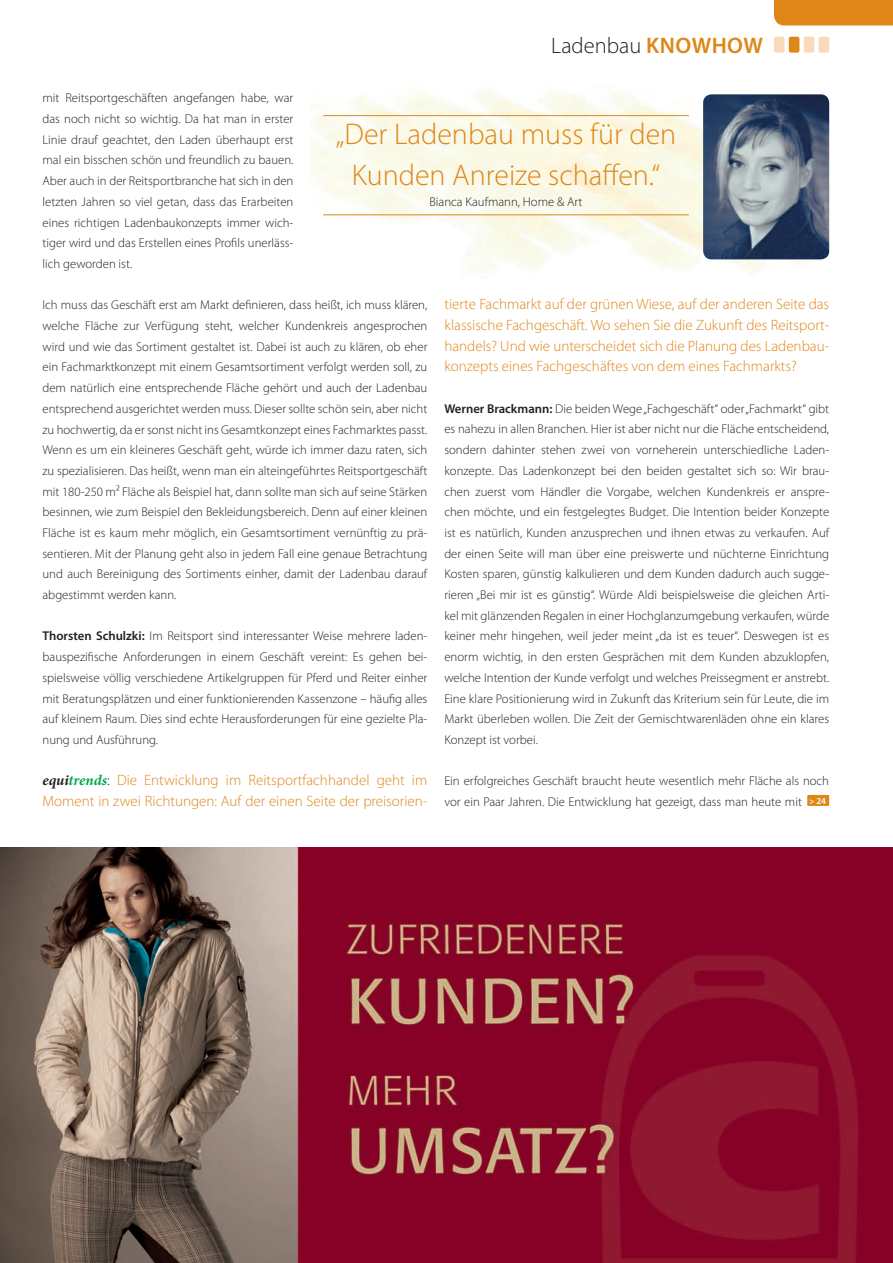
<style>
.page{position:relative;width:893px;height:1263px;background:#fff}
.page>*{position:absolute;margin:0;border:0;box-sizing:border-box;transform-origin:0 0}
.t1{font:300 30px/41.4px "Myriad Pro";color:#df8619;text-align:center}
.t2{font:300 22.5px "Myriad Pro";color:#231f20}
.t3{font:300 15px/20.7px "Myriad Pro";color:#df8619}
.t4{font:300 12.75px/20.7px "Myriad Pro";color:#231f20;text-align:justify}
.t5{font:600 9px "Myriad Pro";color:#fff}
.s1{font-weight:600;color:#df8619}
.s2{font-weight:600}
.s3{font-family:"Minion Pro";font-weight:700;font-style:italic;color:#231f20}
.s4{font-family:"Minion Pro";font-weight:700;font-style:italic;color:#00a94e}
.s5{color:#231f20}
</style>
<div class="page">
<img style="left:0;top:847px;width:893px;height:416px">
<div style="left:774px;top:0;width:119px;height:26px;background:#df8619"></div>
<div style="left:774px;top:37px;width:10px;height:16px;background:#f8dbbb;border-radius:2px"></div>
<div style="left:789px;top:37px;width:10px;height:16px;background:#df8619;border-radius:2px"></div>
<div style="left:804px;top:37px;width:10px;height:16px;background:#f8dbbb;border-radius:2px"></div>
<div style="left:819px;top:37px;width:10px;height:16px;background:#f8dbbb;border-radius:2px"></div>
<img style="left:703px;top:94px;width:126px;height:165px">
<hr style="left:323px;top:115px;width:366px;height:1px;background:#df8619">
<hr style="left:323px;top:214px;width:366px;height:1px;background:#df8619">
<div style="left:807px;top:795px;width:22px;height:11px;background:#df8619"></div>
<h2 class="t2" style="left:551px;top:32px;width:213px">Ladenbau <span class="s1">KNOWHOW</span></h2>
<p class="t4" style="left:43px;top:88px;width:252px">mit Reitsportgeschäften angefangen habe, war das noch nicht so wichtig. Da hat man in erster Linie drauf geachtet, den Laden überhaupt erst mal ein bisschen schön und freundlich zu bauen.<br>Aber auch in der Reitsportbranche hat sich in den letzten Jahren so viel getan, dass das Erarbeiten eines richtigen Ladenbaukonzepts immer wich&shy;tiger wird und das Erstellen eines Profils unerläss&shy;lich geworden ist.</p>
<p class="t4" style="left:43px;top:295px;width:386px">Ich muss das Geschäft erst am Markt definieren, dass heißt, ich muss klären, welche Fläche zur Verfügung steht, welcher Kundenkreis angesprochen wird und wie das Sortiment gestaltet ist. Dabei ist auch zu klären, ob eher ein Fachmarktkonzept mit einem Gesamtsortiment verfolgt werden soll, zu dem natürlich eine entsprechende Fläche gehört und auch der Ladenbau entsprechend ausgerichtet werden muss. Dieser sollte schön sein, aber nicht zu hochwertig, da er sonst nicht ins Gesamtkonzept eines Fachmarktes passt.<br>Wenn es um ein kleineres Geschäft geht, würde ich immer dazu raten, sich zu spezialisieren. Das heißt, wenn man ein alteingeführtes Reitsportgeschäft mit 180-250 m² Fläche als Beispiel hat, dann sollte man sich auf seine Stärken besinnen, wie zum Beispiel den Bekleidungsbereich. Denn auf einer kleinen Fläche ist es kaum mehr möglich, ein Gesamtsortiment vernünftig zu prä&shy;sentieren. Mit der Planung geht also in jedem Fall eine genaue Betrachtung und auch Bereinigung des Sortiments einher, damit der Ladenbau darauf abgestimmt werden kann.</p>
<p class="t4" style="left:43px;top:626px;width:386px"><span class="s2">Thorsten Schulzki:</span> Im Reitsport sind interessanter Weise mehrere laden&shy;bauspezifische Anforderungen in einem Geschäft vereint: Es gehen bei&shy;spielsweise völlig verschiedene Artikelgruppen für Pferd und Reiter einher mit Beratungsplätzen und einer funktionierenden Kassenzone – häufig alles auf kleinem Raum. Dies sind echte Herausforderungen für eine gezielte Pla&shy;nung und Ausführung.</p>
<p class="t3" style="left:43px;top:770px;width:386px"><span class="s3">equi</span><span class="s4">trends</span><span class="s5">:</span> Die Entwicklung im Reitsportfachhandel geht im<br>Moment in zwei Richtungen: Auf der einen Seite der preisorien-</p>
<h1 class="t1" style="left:336px;top:113px;width:342px">„Der Ladenbau muss für den<br>Kunden Anreize schaffen.“</h1>
<p class="t4" style="left:429px;top:191px;width:155px">Bianca Kaufmann, Home &amp; Art</p>
<p class="t3" style="left:444px;top:294px;width:386px;text-align:justify">tierte Fachmarkt auf der grünen Wiese, auf der anderen Seite das klassische Fachgeschäft. Wo sehen Sie die Zukunft des Reitsport&shy;handels? Und wie unterscheidet sich die Planung des Ladenbau&shy;konzepts eines Fachgeschäftes von dem eines Fachmarkts?</p>
<p class="t4" style="left:444px;top:398px;width:386px"><span class="s2">Werner Brackmann:</span> Die beiden Wege „Fachgeschäft“ oder „Fachmarkt“ gibt es nahezu in allen Branchen. Hier ist aber nicht nur die Fläche entscheidend, sondern dahinter stehen zwei von vorneherein unterschiedliche Laden&shy;konzepte. Das Ladenkonzept bei den beiden gestaltet sich so: Wir brau&shy;chen zuerst vom Händler die Vorgabe, welchen Kundenkreis er anspre&shy;chen möchte, und ein festgelegtes Budget. Die Intention beider Konzepte ist es natürlich, Kunden anzusprechen und ihnen etwas zu verkaufen. Auf der einen Seite will man über eine preiswerte und nüchterne Einrichtung Kosten sparen, günstig kalkulieren und dem Kunden dadurch auch sugge&shy;rieren „Bei mir ist es günstig“. Würde Aldi beispielsweise die gleichen Arti&shy;kel mit glänzenden Regalen in einer Hochglanzumgebung verkaufen, würde keiner mehr hingehen, weil jeder meint „da ist es teuer“. Deswegen ist es enorm wichtig, in den ersten Gesprächen mit dem Kunden abzuklopfen, welche Intention der Kunde verfolgt und welches Preissegment er anstrebt.<br>Eine klare Positionierung wird in Zukunft das Kriterium sein für Leute, die im Markt überleben wollen. Die Zeit der Gemischtwarenläden ohne ein klares Konzept ist vorbei.</p>
<p class="t4" style="left:444px;top:770px;width:386px">Ein erfolgreiches Geschäft braucht heute wesentlich mehr Fläche als noch vor ein Paar Jahren. Die Entwicklung hat gezeigt, dass man heute mit</p>
<p class="t5" style="left:809px;top:795px;width:18px">&gt; 24</p>
</div>
